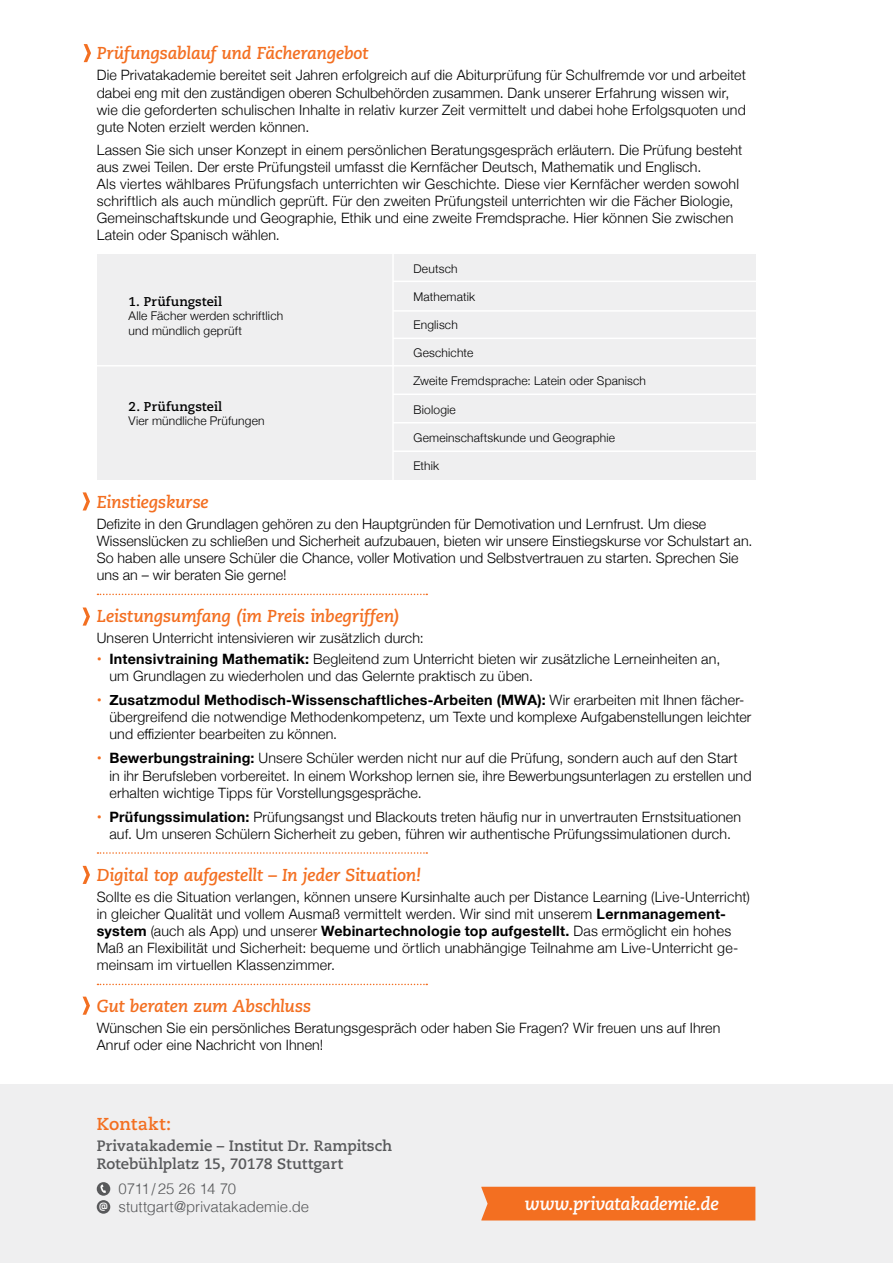
<style>
.page{position:relative;width:893px;height:1263px;background:#fff}
.page>*{position:absolute;margin:0;border:0;box-sizing:border-box;transform-origin:0 0}
.t1{font:italic 700 18px "Caecilia LT Std";letter-spacing:-.03em;color:#fff}
.t2{font:italic 700 17.25px "Caecilia LT Std";letter-spacing:-.015em;color:#f36f21}
.t3{font:700 17.25px "Caecilia LT Std";letter-spacing:.015em;color:#f36f21}
.t4{font:700 15px/18px "Caecilia LT Std";letter-spacing:-.005em;color:#58595b}
.t5{font:300 15px/18px "Helvetica";letter-spacing:-.005em;color:#58595b}
.t6{font:300 14.25px/17.1px "Helvetica Neue";letter-spacing:.01em;color:#000}
.t7{font:700 12.75px "Caecilia LT Std";letter-spacing:.01em;color:#000}
.t8{font:300 12px/14.4px "Helvetica Neue";letter-spacing:.015em;color:#000}
.s1{font-weight:400;color:#f36f21}
.s2{font-weight:700}
</style>
<div class="page">
<div style="left:97px;top:254px;width:658px;height:226px;background:#efeff0"></div>
<div style="left:0;top:1084px;width:893px;height:179px;background:#efeff0"></div>
<div style="left:97px;top:1182px;width:13px;height:14px;background:#58595b;border-radius:50%"></div>
<svg style="left:100px;top:1184px;width:6px;height:9px"></svg>
<div style="left:97px;top:1200px;width:13px;height:14px;background:#58595b;border-radius:50%"></div>
<div style="left:481px;top:1187px;width:274px;height:33px;background:#f36f21"></div>
<hr style="left:392px;top:248px;width:2px;height:247px;background:#fff">
<hr style="left:393px;top:338px;width:365px;height:1px;background:#fff">
<hr style="left:94px;top:365px;width:664px;height:1px;background:#fff">
<hr style="left:393px;top:393px;width:365px;height:2px;background:#fff">
<hr style="left:393px;top:422px;width:365px;height:1px;background:#fff">
<hr style="left:393px;top:281px;width:365px;height:1px;background:#fff">
<hr style="left:393px;top:310px;width:365px;height:2px;background:#fff">
<hr style="left:393px;top:450px;width:365px;height:2px;background:#fff">
<svg style="left:84px;top:44px;width:7px;height:18px"></svg>
<svg style="left:83px;top:607px;width:7px;height:19px"></svg>
<svg style="left:83px;top:866px;width:7px;height:18px"></svg>
<svg style="left:83px;top:997px;width:7px;height:18px"></svg>
<svg style="left:97px;top:594px;width:330px;height:1px"></svg>
<svg style="left:97px;top:852px;width:330px;height:2px"></svg>
<svg style="left:97px;top:984px;width:330px;height:1px"></svg>
<svg style="left:83px;top:492px;width:7px;height:18px"></svg>
<p class="t2" style="left:97px;top:43px;width:273px">Prüfungsablauf und Fächerangebot</p>
<p class="t6" style="left:97px;top:66px;width:651px">Die Privatakademie bereitet seit Jahren erfolgreich auf die Abiturprüfung für Schulfremde vor und arbeitet dabei eng mit den zuständigen oberen Schulbehörden zusammen. Dank unserer Erfahrung wissen wir, wie die geforderten schulischen Inhalte in relativ kurzer Zeit vermittelt und dabei hohe Erfolgsquoten und gute Noten erzielt werden können.</p>
<p class="t6" style="left:97px;top:140px;width:647px">Lassen Sie sich unser Konzept in einem persönlichen Beratungsgespräch erläutern. Die Prüfung besteht aus zwei Teilen. Der erste Prüfungsteil umfasst die Kernfächer Deutsch, Mathematik und Englisch.<br>Als viertes wählbares Prüfungsfach unterrichten wir Geschichte. Diese vier Kernfächer werden sowohl schriftlich als auch mündlich geprüft. Für den zweiten Prüfungsteil unterrichten wir die Fächer Biologie, Gemeinschaftskunde und Geographie, Ethik und eine zweite Fremdsprache. Hier können Sie zwischen Latein oder Spanisch wählen.</p>
<p class="t7" style="left:129px;top:294px;width:95px">1. Prüfungsteil</p>
<p class="t8" style="left:129px;top:308px;width:156px">Alle Fächer werden schriftlich und mündlich geprüft</p>
<p class="t7" style="left:129px;top:399px;width:95px">2. Prüfungsteil</p>
<p class="t8" style="left:129px;top:413px;width:138px">Vier mündliche Prüfungen</p>
<p class="t8" style="left:414px;top:260px;width:45px">Deutsch</p>
<p class="t8" style="left:414px;top:288px;width:63px">Mathematik</p>
<p class="t8" style="left:414px;top:317px;width:46px">Englisch</p>
<p class="t8" style="left:414px;top:345px;width:61px">Geschichte</p>
<p class="t8" style="left:414px;top:373px;width:234px">Zweite Fremdsprache: Latein oder Spanisch</p>
<p class="t8" style="left:414px;top:401px;width:44px">Biologie</p>
<p class="t8" style="left:414px;top:429px;width:203px">Gemeinschaftskunde und Geographie</p>
<p class="t8" style="left:414px;top:458px;width:27px">Ethik</p>
<p class="t2" style="left:97px;top:492px;width:113px">Einstiegskurse</p>
<p class="t6" style="left:97px;top:514px;width:657px">Defizite in den Grundlagen gehören zu den Hauptgründen für Demotivation und Lernfrust. Um diese Wissenslücken zu schließen und Sicherheit aufzubauen, bieten wir unsere Einstiegskurse vor Schulstart an.<br>So haben alle unsere Schüler die Chance, voller Motivation und Selbstvertrauen zu starten. Sprechen Sie uns an – wir beraten Sie gerne!</p>
<p class="t2" style="left:97px;top:606px;width:304px">Leistungsumfang (im Preis inbegriffen)</p>
<p class="t6" style="left:97px;top:628px;width:328px">Unseren Unterricht intensivieren wir zusätzlich durch:</p>
<p class="t6" style="left:109px;top:649px;width:612px;text-indent:-13px"><span class="s1">•</span> <span class="s2">Intensivtraining Mathematik:</span> Begleitend zum Unterricht bieten wir zusätzliche Lerneinheiten an, um Grundlagen zu wiederholen und das Gelernte praktisch zu üben.</p>
<p class="t6" style="left:109px;top:690px;width:643px;text-indent:-13px"><span class="s1">•</span> <span class="s2">Zusatzmodul Methodisch-Wissenschaftliches-Arbeiten (MWA):</span> Wir erarbeiten mit Ihnen fächer&shy;übergreifend die notwendige Methodenkompetenz, um Texte und komplexe Aufgabenstellungen leichter und effizienter bearbeiten zu können.</p>
<p class="t6" style="left:109px;top:749px;width:643px;text-indent:-13px"><span class="s1">•</span> <span class="s2">Bewerbungstraining:</span> Unsere Schüler werden nicht nur auf die Prüfung, sondern auch auf den Start in ihr Berufsleben vorbereitet. In einem Workshop lernen sie, ihre Bewerbungsunterlagen zu erstellen und erhalten wichtige Tipps für Vorstellungsgespräche.</p>
<p class="t6" style="left:97px;top:807px;width:646px;text-align:center"><span class="s1">•</span> <span class="s2">Prüfungssimulation:</span> Prüfungsangst und Blackouts treten häufig nur in unvertrauten Ernstsituationen auf. Um unseren Schülern Sicherheit zu geben, führen wir authentische Prüfungssimulationen durch.</p>
<p class="t2" style="left:97px;top:865px;width:326px">Digital top aufgestellt – In jeder Situation!</p>
<p class="t6" style="left:97px;top:887px;width:655px">Sollte es die Situation verlangen, können unsere Kursinhalte auch per Distance Learning (Live-Unterricht) in gleicher Qualität und vollem Ausmaß vermittelt werden. Wir sind mit unserem <span class="s2">Lernmanagement&shy;system</span> (auch als App) und unserer <span class="s2">Webinartechnologie top aufgestellt.</span> Das ermöglicht ein hohes Maß an Flexibilität und Sicherheit: bequeme und örtlich unabhängige Teilnahme am Live-Unterricht ge&shy;meinsam im virtuellen Klassenzimmer.</p>
<p class="t2" style="left:97px;top:996px;width:216px">Gut beraten zum Abschluss</p>
<p class="t6" style="left:97px;top:1018px;width:625px">Wünschen Sie ein persönliches Beratungsgespräch oder haben Sie Fragen? Wir freuen uns auf Ihren<br>Anruf oder eine Nachricht von Ihnen!</p>
<p class="t3" style="left:97px;top:1113px;width:76px">Kontakt:</p>
<p class="t4" style="left:97px;top:1137px;width:297px">Privatakademie – Institut Dr. Rampitsch<br>Rotebühlplatz 15, 70178 Stuttgart</p>
<p class="t5" style="left:99px;top:1179px;width:212px;text-indent:20px">0711/25 26 14 70<br><sup>@</sup> stuttgart@privatakademie.de</p>
<p class="t1" style="left:524px;top:1193px;width:196px">www.privatakademie.de</p>
</div>
